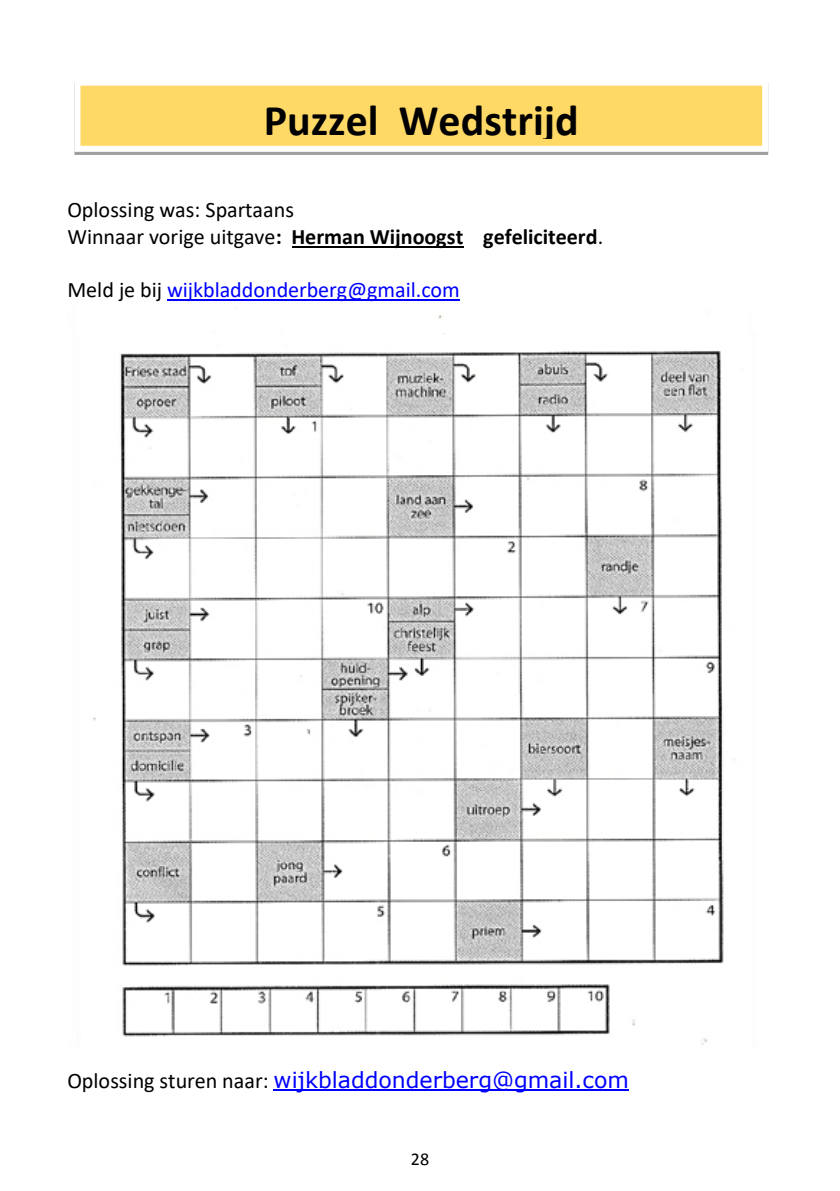
<style>
.page{position:relative;width:840px;height:1191px;background:#fff}
.page>*{position:absolute;margin:0;border:0;box-sizing:border-box;transform-origin:0 0}
.t1{font:700 44px "Calibri";color:#000}
.t2{font:22px/26.8px "Calibri";color:#000}
.t3{font:22px "Verdana";letter-spacing:-.005em;color:#00f}
.t4{font:22px "Calibri";color:#00f}
.t5{font:18px "Calibri";color:#000}
.s1{font-weight:700}
.s2{color:#000}
.s3{font-family:"Calibri";color:#000}
</style>
<div class="page">
<hr style="left:74px;top:152px;width:693px;height:3px;background:#9f9f9f">
<div style="left:77px;top:83px;width:687px;height:66px;background:#ffd966"></div>
<div style="left:74px;top:80px;width:693px;height:72px;border:6px solid #fff"></div>
<hr style="left:291px;top:246px;width:172px;height:1px;background:#000">
<hr style="left:167px;top:299px;width:292px;height:2px;background:#00f">
<hr style="left:273px;top:1089px;width:355px;height:2px;background:#00f">
<img style="left:93px;top:333px;width:631px;height:712px">
<h1 class="t1" style="left:264px;top:89px;width:316px">Puzzel Wedstrijd</h1>
<h1 class="t1" style="left:256px;top:105px;width:316px">Puzzel Wedstrijd</h1>
<p class="t2" style="left:67px;top:195px;width:537px">Oplossing was: Spartaans<br>Winnaar vorige uitgave<span class="s1">: Herman Wijnoogst gefeliciteerd</span>.</p>
<p class="t4" style="left:67px;top:274px;width:394px"><span class="s2">Meld je bij</span> wijkbladdonderberg@gmail.com</p>
<p class="t3" style="left:67px;top:1064px;width:562px"><span class="s3">Oplossing sturen naar:</span> wijkbladdonderberg@gmail.com</p>
<p class="t5" style="left:410px;top:1147px;width:20px">28</p>
</div>
